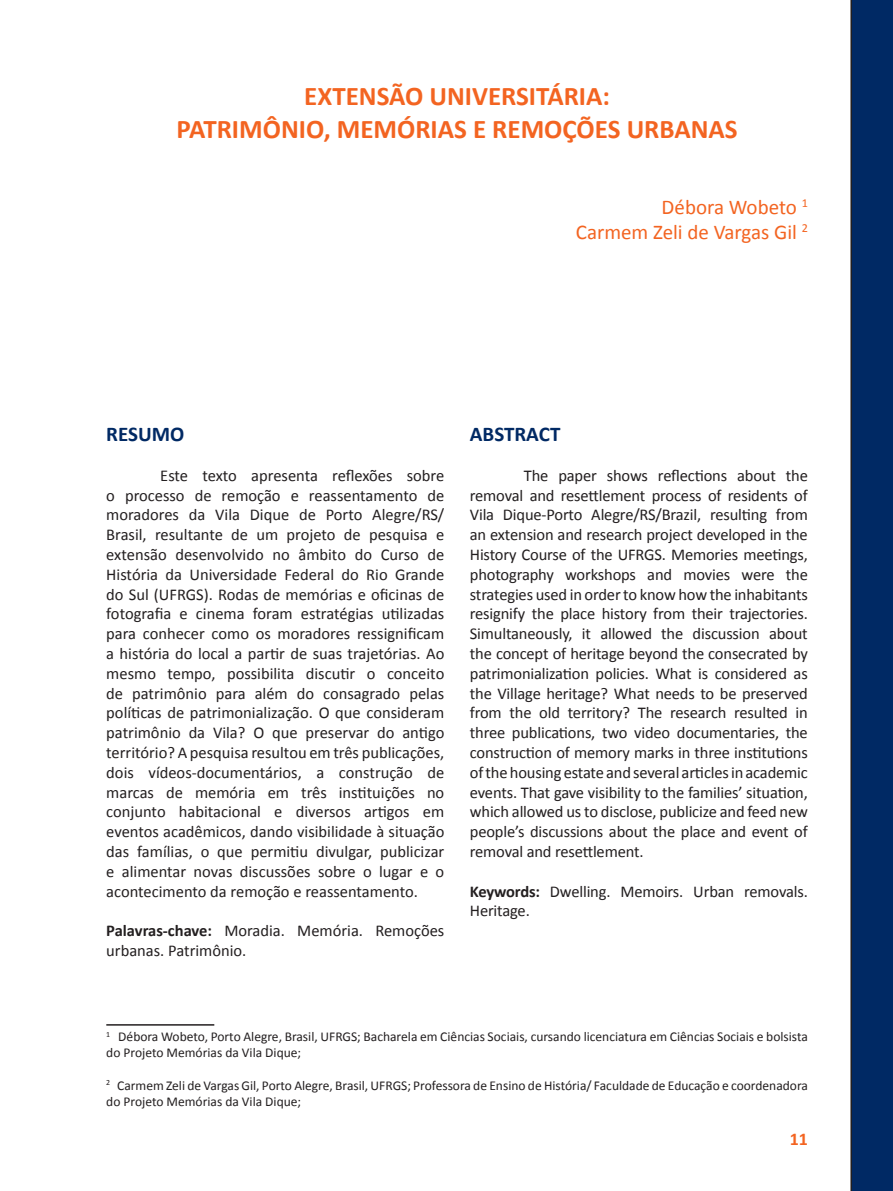
<style>
.page{position:relative;width:893px;height:1191px;background:#fff}
.page>*{position:absolute;margin:0;border:0;box-sizing:border-box;transform-origin:0 0}
.t1{font:700 27px/32.4px "Calibri";color:#f36421;text-align:center}
.t2{font:21px/25.2px "Calibri";color:#f36421;text-align:right}
.t3{font:700 21px "Calibri";color:#002964}
.t4{font:700 18px "Calibri";color:#f36421}
.t5{font:16.5px/19.8px "Calibri";letter-spacing:-.01em;color:#231f20;text-align:justify}
.t6{font:13.5px/16.2px "Calibri";color:#231f20}
.s1{font-weight:700}
</style>
<div class="page">
<div style="left:850px;top:0;width:43px;height:1191px;background:#002964"></div>
<hr style="left:106px;top:1024px;width:108px;height:1px;background:#231f20">
<h1 class="t1" style="left:177px;top:80px;width:562px">EXTENSÃO UNIVERSITÁRIA:<br>PATRIMÔNIO, MEMÓRIAS E REMOÇÕES URBANAS</h1>
<p class="t2" style="left:576px;top:194px;width:234px">Débora Wobeto <sup>1<br></sup>Carmem Zeli de Vargas Gil <sup>2</sup></p>
<p class="t3" style="left:106px;top:421px;width:80px">RESUMO</p>
<p class="t5" style="left:106px;top:465px;width:340px;text-indent:54px">Este texto apresenta reflexões sobre o processo de remoção e reassentamento de moradores da Vila Dique de Porto Alegre/RS/ Brasil, resultante de um projeto de pesquisa e extensão desenvolvido no âmbito do Curso de História da Universidade Federal do Rio Grande do Sul (UFRGS). Rodas de memórias e oficinas de fotografia e cinema foram estratégias utilizadas para conhecer como os moradores ressignificam a história do local a partir de suas trajetórias. Ao mesmo tempo, possibilita discutir o conceito de patrimônio para além do consagrado pelas políticas de patrimonialização. O que consideram patrimônio da Vila? O que preservar do antigo território? A pesquisa resultou em três publicações, dois vídeos-documentários, a construção de marcas de memória em três instituições no conjunto habitacional e diversos artigos em eventos acadêmicos, dando visibilidade à situação das famílias, o que permitiu divulgar, publicizar e alimentar novas discussões sobre o lugar e o acontecimento da remoção e reassentamento.</p>
<p class="t5" style="left:106px;top:921px;width:340px"><span class="s1">Palavras-chave:</span> Moradia. Memória. Remoções urbanas. Patrimônio.</p>
<p class="t3" style="left:470px;top:421px;width:92px">ABSTRACT</p>
<p class="t5" style="left:470px;top:465px;width:339px;text-indent:54px">The paper shows reflections about the removal and resettlement process of residents of Vila Dique-Porto Alegre/RS/Brazil, resulting from an extension and research project developed in the History Course of the UFRGS. Memories meetings, photography workshops and movies were the strategies used in order to know how the inhabitants resignify the place history from their trajectories.<br>Simultaneously, it allowed the discussion about the concept of heritage beyond the consecrated by patrimonialization policies. What is considered as the Village heritage? What needs to be preserved from the old territory? The research resulted in three publications, two video documentaries, the construction of memory marks in three institutions of the housing estate and several articles in academic events. That gave visibility to the families’ situation, which allowed us to disclose, publicize and feed new people’s discussions about the place and event of removal and resettlement.</p>
<p class="t5" style="left:470px;top:881px;width:339px"><span class="s1">Keywords:</span> Dwelling. Memoirs. Urban removals.<br>Heritage.</p>
<p class="t6" style="left:106px;top:1028px;width:703px"><sup>1</sup> Débora Wobeto, Porto Alegre, Brasil, UFRGS; Bacharela em Ciências Sociais, cursando licenciatura em Ciências Sociais e bolsista do Projeto Memórias da Vila Dique;</p>
<p class="t6" style="left:106px;top:1077px;width:703px"><sup>2</sup> Carmem Zeli de Vargas Gil, Porto Alegre, Brasil, UFRGS; Professora de Ensino de História/ Faculdade de Educação e coordenadora do Projeto Memórias da Vila Dique;</p>
<p class="t4" style="left:790px;top:1127px;width:20px">11</p>
</div>
